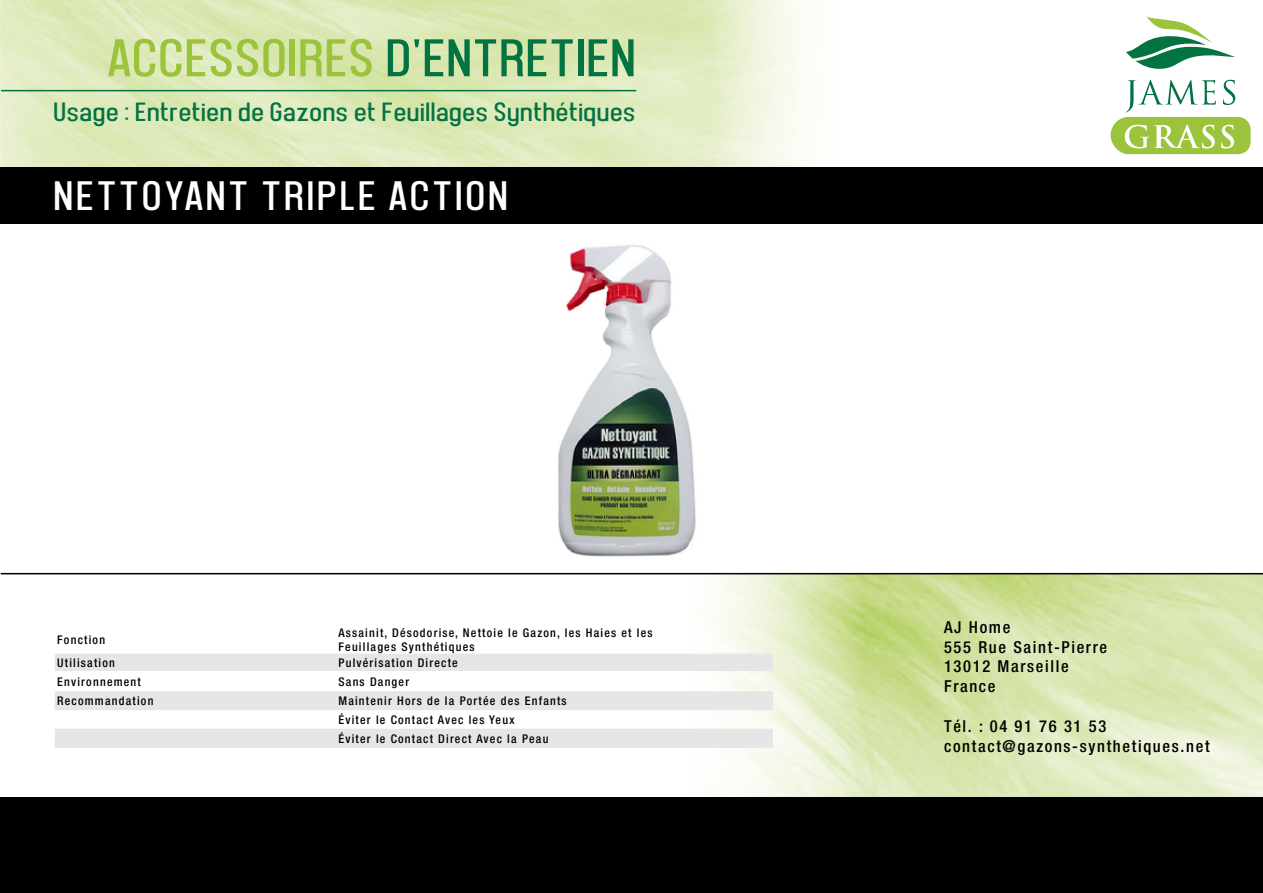
<style>
.page{position:relative;width:1263px;height:893px;background:#fff}
.page>*{position:absolute;margin:0;border:0;box-sizing:border-box;transform-origin:0 0}
.t1{font:54px "Front Page Supplement";letter-spacing:.05em;color:#9bc33c}
.t2{font:42px "Front Page Supplement";letter-spacing:.1em;color:#fff}
.t3{font:27px "Front Page Supplement";letter-spacing:.05em;color:#037342}
.t4{font:500 condensed 16.5px/19.8px "Helvetica Neue";letter-spacing:.1em;color:#000}
.t5{font:500 condensed 12px/18.8px "Helvetica Neue";letter-spacing:.1em;color:#000}
.s1{color:#037342}
</style>
<div class="page">
<img style="left:665px;top:574px;width:598px;height:224px">
<div style="left:55px;top:654px;width:718px;height:17px;background:#e6e6e6"></div>
<div style="left:55px;top:691px;width:718px;height:19px;background:#e6e6e6"></div>
<div style="left:55px;top:729px;width:718px;height:19px;background:#e6e6e6"></div>
<img style="left:0;top:0;width:858px;height:168px">
<div style="left:0;top:168px;width:1263px;height:56px;background:#000"></div>
<div style="left:1px;top:798px;width:1262px;height:95px;background:#000"></div>
<hr style="left:1px;top:573px;width:1262px;height:1px;background:#000">
<hr style="left:1px;top:90px;width:635px;height:1px;background:#037342">
<img style="left:558px;top:244px;width:138px;height:313px">
<svg style="left:1126px;top:16px;width:109px;height:53px"></svg>
<svg style="left:1110px;top:80px;width:140px;height:74px"></svg>
<h1 class="t1" style="left:110px;top:26px;width:527px">ACCESSOIRES <span class="s1">D'ENTRETIEN</span></h1>
<h3 class="t3" style="left:55px;top:96px;width:583px">Usage : Entretien de Gazons et Feuillages Synthétiques</h3>
<h2 class="t2" style="left:55px;top:172px;width:455px">NETTOYANT TRIPLE ACTION</h2>
<p class="t5" style="left:57px;top:630px;width:49px">Fonction</p>
<p class="t5" style="left:338px;top:625px;width:316px;line-height:14.4px">Assainit, Désodorise, Nettoie le Gazon, les Haies et les<br>Feuillages Synthétiques</p>
<p class="t5" style="left:57px;top:653px;width:59px">Utilisation</p>
<p class="t5" style="left:338px;top:653px;width:121px">Pulvérisation Directe</p>
<p class="t5" style="left:57px;top:672px;width:85px">Environnement</p>
<p class="t5" style="left:338px;top:672px;width:72px">Sans Danger</p>
<p class="t5" style="left:57px;top:692px;width:98px">Recommandation</p>
<p class="t5" style="left:338px;top:692px;width:230px">Maintenir Hors de la Portée des Enfants<br>Éviter le Contact Avec les Yeux<br>Éviter le Contact Direct Avec la Peau</p>
<h3 class="t4" style="left:944px;top:617px;width:165px">AJ Home<br>555 Rue Saint-Pierre<br>13012 Marseille<br>France</h3>
<h3 class="t4" style="left:944px;top:716px;width:267px">Tél. : 04 91 76 31 53 contact@gazons-synthetiques.net</h3>
</div>
